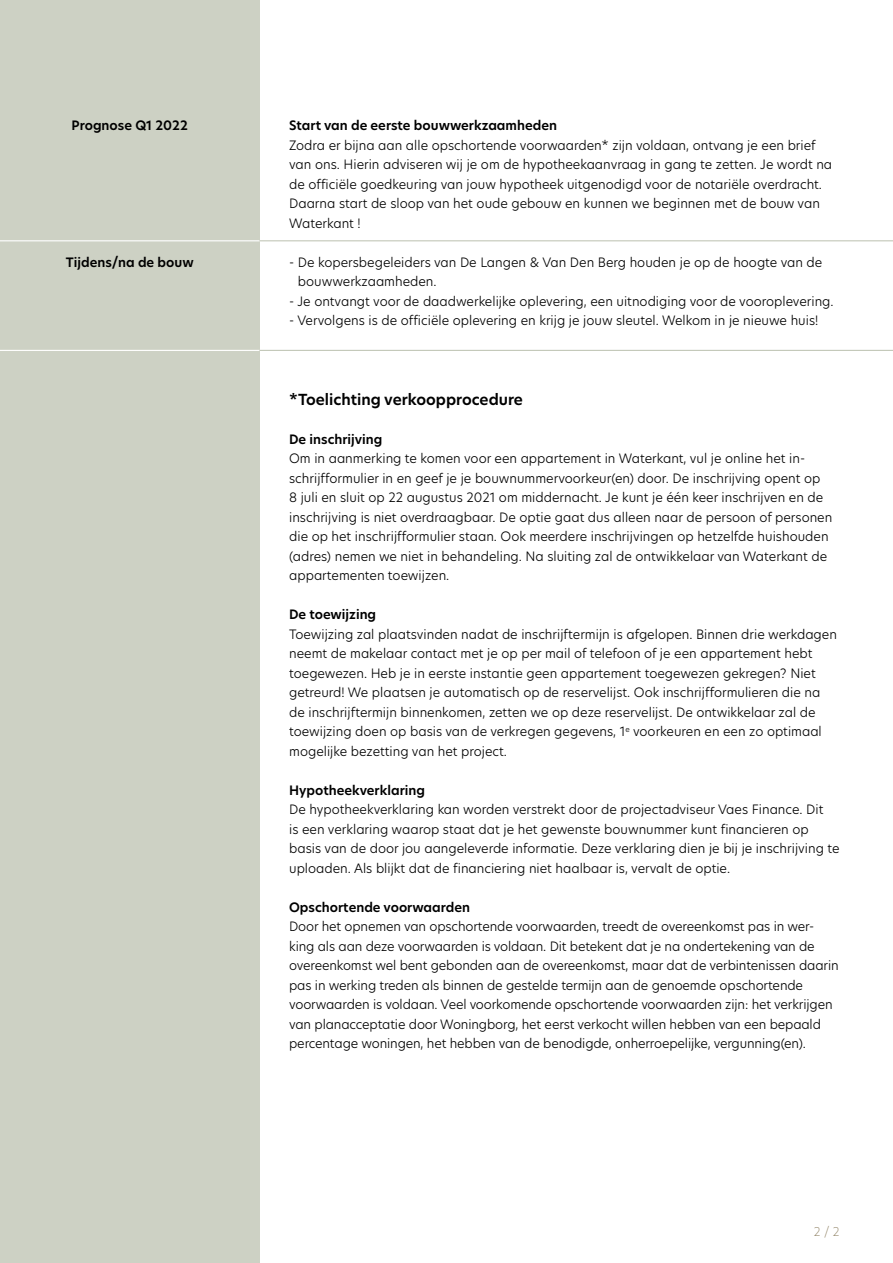
<style>
.page{position:relative;width:893px;height:1263px;background:#fff}
.page>*{position:absolute;margin:0;border:0;box-sizing:border-box;transform-origin:0 0}
.t1{font:600 15px "Hero New";color:#000}
.t2{font:300 12.75px/19.5px "Hero New";color:#000}
.t3{font:600 12.75px "Hero New";color:#000}
.t4{font:200 12px "Hero New";color:#847554}
</style>
<div class="page">
<div style="left:0;top:0;width:259px;height:1263px;background:#cdd1c4"></div>
<hr style="left:0;top:240px;width:893px;height:1px;background:#fff">
<hr style="left:0;top:350px;width:893px;height:1px;background:#fff">
<hr style="left:259px;top:240px;width:634px;height:1px;background:#c2c7b8">
<hr style="left:259px;top:350px;width:634px;height:1px;background:#c2c7b8">
<p class="t3" style="left:72px;top:117px;width:118px">Prognose Q1 2022</p>
<p class="t3" style="left:66px;top:253px;width:129px">Tijdens/na de bouw</p>
<p class="t3" style="left:289px;top:117px;width:269px">Start van de eerste bouwwerkzaamheden</p>
<p class="t2" style="left:289px;top:135px;width:545px">Zodra er bijna aan alle opschortende voorwaarden* zijn voldaan, ontvang je een brief van ons. Hierin adviseren wij je om de hypotheekaanvraag in gang te zetten. Je wordt na de officiële goedkeuring van jouw hypotheek uitgenodigd voor de notariële overdracht.<br>Daarna start de sloop van het oude gebouw en kunnen we beginnen met de bouw van Waterkant !</p>
<p class="t2" style="left:298px;top:252px;width:526px;text-indent:-9px">- De kopersbegeleiders van De Langen &amp; Van Den Berg houden je op de hoogte van de bouwwerkzaamheden.</p>
<p class="t2" style="left:289px;top:291px;width:546px">- Je ontvangt voor de daadwerkelijke oplevering, een uitnodiging voor de vooroplevering.</p>
<p class="t2" style="left:289px;top:310px;width:531px">- Vervolgens is de officiële oplevering en krijg je jouw sleutel. Welkom in je nieuwe huis!</p>
<p class="t1" style="left:289px;top:389px;width:235px">*Toelichting verkoopprocedure</p>
<p class="t3" style="left:289px;top:430px;width:95px">De inschrijving</p>
<p class="t2" style="left:289px;top:448px;width:545px">Om in aanmerking te komen voor een appartement in Waterkant, vul je online het in&shy;schrijfformulier in en geef je je bouwnummervoorkeur(en) door. De inschrijving opent op<br>8 juli en sluit op 22 augustus 2021 om middernacht. Je kunt je één keer inschrijven en de inschrijving is niet overdraagbaar. De optie gaat dus alleen naar de persoon of personen die op het inschrijfformulier staan. Ook meerdere inschrijvingen op hetzelfde huishouden (adres) nemen we niet in behandeling. Na sluiting zal de ontwikkelaar van Waterkant de appartementen toewijzen.</p>
<p class="t3" style="left:289px;top:606px;width:89px">De toewijzing</p>
<p class="t2" style="left:289px;top:624px;width:549px">Toewijzing zal plaatsvinden nadat de inschrijftermijn is afgelopen. Binnen drie werkdagen neemt de makelaar contact met je op per mail of telefoon of je een appartement hebt toegewezen. Heb je in eerste instantie geen appartement toegewezen gekregen? Niet getreurd! We plaatsen je automatisch op de reservelijst. Ook inschrijfformulieren die na de inschrijftermijn binnenkomen, zetten we op deze reservelijst. De ontwikkelaar zal de toewijzing doen op basis van de verkregen gegevens, 1<sup>e</sup> voorkeuren en een zo optimaal mogelijke bezetting van het project.</p>
<p class="t3" style="left:289px;top:781px;width:137px">Hypotheekverklaring</p>
<p class="t2" style="left:289px;top:799px;width:552px">De hypotheekverklaring kan worden verstrekt door de projectadviseur Vaes Finance. Dit<br>is een verklaring waarop staat dat je het gewenste bouwnummer kunt financieren op basis van de door jou aangeleverde informatie. Deze verklaring dien je bij je inschrijving te uploaden. Als blijkt dat de financiering niet haalbaar is, vervalt de optie.</p>
<p class="t3" style="left:289px;top:898px;width:182px">Opschortende voorwaarden</p>
<p class="t2" style="left:289px;top:916px;width:551px">Door het opnemen van opschortende voorwaarden, treedt de overeenkomst pas in wer&shy;king als aan deze voorwaarden is voldaan. Dit betekent dat je na ondertekening van de overeenkomst wel bent gebonden aan de overeenkomst, maar dat de verbintenissen daarin pas in werking treden als binnen de gestelde termijn aan de genoemde opschortende voorwaarden is voldaan. Veel voorkomende opschortende voorwaarden zijn: het verkrijgen van planacceptatie door Woningborg, het eerst verkocht willen hebben van een bepaald percentage woningen, het hebben van de benodigde, onherroepelijke, vergunning(en).</p>
<p class="t4" style="left:814px;top:1224px;width:27px">2 / 2</p>
</div>
